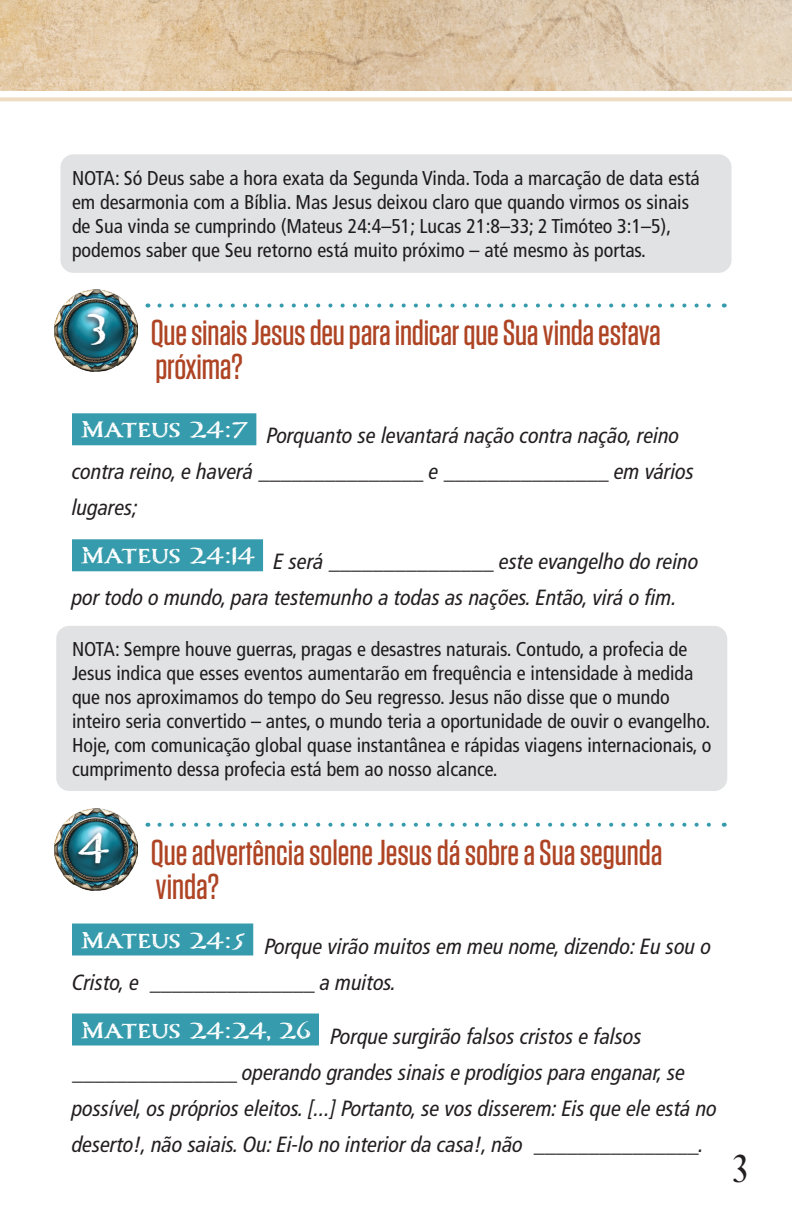
<style>
.page{position:relative;width:792px;height:1224px;background:#fff}
.page>*{position:absolute;margin:0;border:0;box-sizing:border-box;transform-origin:0 0}
.Compass_Numbers{font:700 50px "Carta Marina";color:#fff}
.t1{font:40px "Desire Pro";color:#231f20}
.Questions_1{font:500 36px/34px "Tungsten";letter-spacing:-.005em;color:#ae4424}
.Scripture_with_blanks{font:italic condensed 22px/36px "Frutiger LT Pro";color:#231f20}
.NOTE{font:condensed 20px/24px "Frutiger LT Pro";color:#231f20}
</style>
<div class="page">
<img style="left:0;top:0;width:792px;height:91px">
<svg style="left:0;top:97px;width:792px;height:4px;background:#f0dfc7"></svg>
<div style="left:72px;top:413px;width:184px;height:32px;background:#369bac"></div>
<div style="left:72px;top:539px;width:191px;height:32px;background:#369bac"></div>
<div style="left:72px;top:924px;width:181px;height:32px;background:#369bac"></div>
<div style="left:72px;top:1014px;width:247px;height:32px;background:#369bac"></div>
<img style="left:54px;top:289px;width:83px;height:82px">
<div style="left:81px;top:311px;width:29px;height:42px;background:#231f20;opacity:.75"></div>
<img style="left:54px;top:808px;width:83px;height:82px">
<div style="left:72px;top:829px;width:41px;height:42px;background:#231f20;opacity:.75"></div>
<svg style="left:159px;top:304px;width:552px;height:4px"></svg>
<div style="left:56px;top:626px;width:671px;height:165px;background:#e1e2e4;border-radius:13px"></div>
<svg style="left:159px;top:823px;width:552px;height:4px"></svg>
<div style="left:60px;top:154px;width:672px;height:119px;background:#e1e2e4;border-radius:13px"></div>
<p class="NOTE" style="left:72px;top:166px;width:629px">NOTA: Só Deus sabe a hora exata da Segunda Vinda. Toda a marcação de data está em desarmonia com a Bíblia. Mas Jesus deixou claro que quando virmos os sinais de Sua vinda se cumprindo (Mateus 24:4–51; Lucas 21:8–33; 2 Timóteo 3:1–5), podemos saber que Seu retorno está muito próximo – até mesmo às portas.</p>
<p class="Compass_Numbers" style="left:87px;top:297px;width:22px">3</p>
<p class="Questions_1" style="left:151px;top:316px;width:512px">Que sinais Jesus deu para indicar que Sua vinda estava próxima?</p>
<p class="Scripture_with_blanks" style="left:72px;top:418px;width:624px;text-indent:8px"><sup>Mateus</sup> <sup>24:7</sup> Porquanto se levantará nação contra nação, reino contra reino, e haverá _______________ e _______________ em vários lugares;</p>
<p class="Scripture_with_blanks" style="left:72px;top:544px;width:628px;text-indent:8px"><sup>Mateus</sup> <sup>24:14</sup> E será _______________ este evangelho do reino por todo o mundo, para testemunho a todas as nações. Então, virá o fim.</p>
<p class="NOTE" style="left:72px;top:637px;width:641px">NOTA: Sempre houve guerras, pragas e desastres naturais. Contudo, a profecia de Jesus indica que esses eventos aumentarão em frequência e intensidade à medida que nos aproximamos do tempo do Seu regresso. Jesus não disse que o mundo inteiro seria convertido – antes, o mundo teria a oportunidade de ouvir o evangelho.<br>Hoje, com comunicação global quase instantânea e rápidas viagens internacionais, o cumprimento dessa profecia está bem ao nosso alcance.</p>
<p class="Compass_Numbers" style="left:78px;top:818px;width:32px">4</p>
<p class="Questions_1" style="left:151px;top:835px;width:513px">Que advertência solene Jesus dá sobre a Sua segunda vinda?</p>
<p class="Scripture_with_blanks" style="left:72px;top:928px;width:641px;text-indent:8px"><sup>Mateus</sup> <sup>24:5</sup> Porque virão muitos em meu nome, dizendo: Eu sou o<br>Cristo, e _______________ a muitos.</p>
<p class="Scripture_with_blanks" style="left:72px;top:1018px;width:647px;text-indent:8px"><sup>Mateus</sup> <sup>24:24,</sup> <sup>26</sup> Porque surgirão falsos cristos e falsos _______________ operando grandes sinais e prodígios para enganar, se possível, os próprios eleitos. [...] Portanto, se vos disserem: Eis que ele está no deserto!, não saiais. Ou: Ei-lo no interior da casa!, não _______________.</p>
<h2 class="t1" style="left:733px;top:1145px;width:15px">3</h2>
</div>
